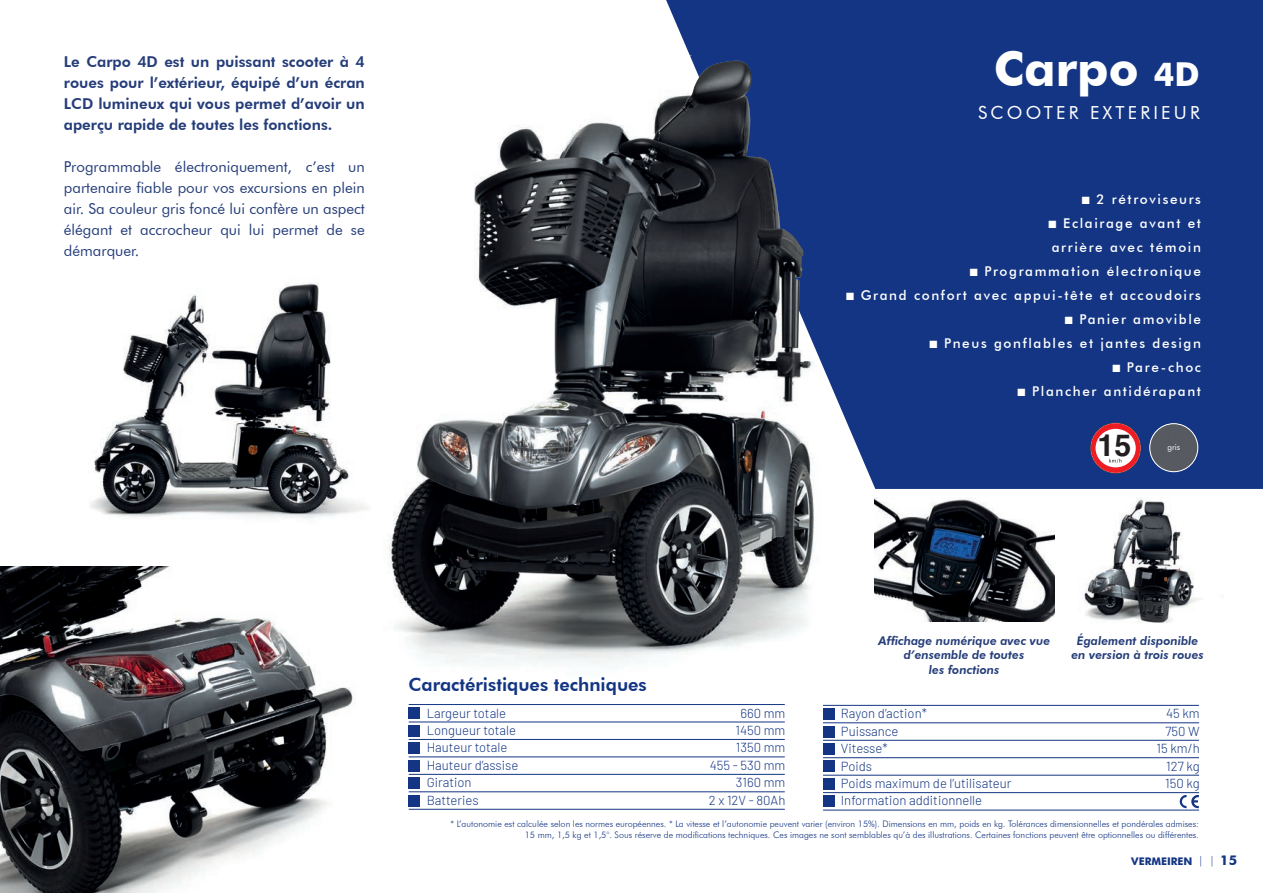
<style>
.page{position:relative;width:1263px;height:893px;background:#fff}
.page>*{position:absolute;margin:0;border:0;box-sizing:border-box;transform-origin:0 0}
.t1{font:700 48px "Futura BT";color:#fff}
.t2{font:700 30.3px "Helvetica";color:#231f20}
.t3{font:800 18.15px "Futura BT";color:#133583}
.t4{font:18px "Futura BT";letter-spacing:.18em;color:#fff}
.t5{font:15px/21px "Futura BT";color:#253d79;text-align:justify}
.t6{font:800 15px/21px "Futura BT";color:#253d79;text-align:justify}
.t7{font:500 13.5px "Futura BT";letter-spacing:.12em;color:#fff}
.t8{font:300 13.05px "Barlow";color:#133583}
.t9{font:italic 800 12px/14.4px "Futura BT";color:#253d79;text-align:center}
.t10{font:700 10.5px "Futura BT";color:#133583}
.t11{font:300 9px "Futura BT";color:#133583}
.t12{font:8.1px "Futura BT";color:#fff}
.s1{font-size:33px}
.s2{font-weight:300}
.s3{font-size:13.5px}
</style>
<div class="page">
<div style="left:666px;top:0;width:597px;height:489px;background:#133583"></div>
<img style="left:387px;top:56px;width:447px;height:671px">
<div style="left:409px;top:708px;width:11px;height:11px;background:#133583"></div>
<div style="left:409px;top:725px;width:11px;height:11px;background:#133583"></div>
<div style="left:409px;top:742px;width:11px;height:12px;background:#133583"></div>
<div style="left:409px;top:760px;width:11px;height:11px;background:#133583"></div>
<div style="left:409px;top:777px;width:11px;height:12px;background:#133583"></div>
<div style="left:409px;top:795px;width:11px;height:11px;background:#133583"></div>
<hr style="left:409px;top:809px;width:376px;height:1px;background:#133583">
<hr style="left:409px;top:791px;width:376px;height:1px;background:#133583">
<hr style="left:409px;top:774px;width:376px;height:1px;background:#133583">
<hr style="left:409px;top:757px;width:376px;height:1px;background:#133583">
<hr style="left:409px;top:739px;width:376px;height:1px;background:#133583">
<hr style="left:409px;top:722px;width:376px;height:1px;background:#133583">
<hr style="left:409px;top:704px;width:376px;height:1px;background:#133583">
<div style="left:823px;top:708px;width:11px;height:12px;background:#133583"></div>
<div style="left:823px;top:726px;width:11px;height:11px;background:#133583"></div>
<div style="left:823px;top:743px;width:11px;height:12px;background:#133583"></div>
<div style="left:823px;top:761px;width:11px;height:11px;background:#133583"></div>
<div style="left:823px;top:778px;width:11px;height:12px;background:#133583"></div>
<div style="left:823px;top:796px;width:11px;height:11px;background:#133583"></div>
<hr style="left:823px;top:810px;width:376px;height:1px;background:#133583">
<hr style="left:823px;top:792px;width:376px;height:1px;background:#133583">
<hr style="left:823px;top:775px;width:376px;height:1px;background:#133583">
<hr style="left:823px;top:757px;width:376px;height:1px;background:#133583">
<hr style="left:823px;top:740px;width:376px;height:1px;background:#133583">
<hr style="left:823px;top:722px;width:376px;height:1px;background:#133583">
<hr style="left:823px;top:705px;width:376px;height:1px;background:#133583">
<svg style="left:1180px;top:795px;width:19px;height:13px"></svg>
<img style="left:874px;top:498px;width:181px;height:124px">
<div style="left:1090px;top:423px;width:51px;height:51px;border:1px solid #231f20;border-radius:50%"></div>
<div style="left:1091px;top:423px;width:49px;height:50px;background:#ee1d23;border-radius:50%"></div>
<div style="left:1095px;top:429px;width:41px;height:38px;background:#fff;border-radius:50%"></div>
<svg style="left:1109px;top:459px;width:12px;height:4px"></svg>
<div style="left:1150px;top:424px;width:48px;height:48px;background:#575a60;border-radius:24px"></div>
<div style="left:1149px;top:423px;width:49px;height:49px;border:1px solid #fff;border-radius:50%"></div>
<img style="left:0;top:566px;width:353px;height:327px">
<img style="left:90px;top:282px;width:278px;height:237px">
<img style="left:1084px;top:498px;width:116px;height:126px">
<p class="t6" style="left:64px;top:51px;width:302px">Le Carpo 4D est un puissant scooter à 4 roues pour l’extérieur, équipé d’un écran LCD lumineux qui vous permet d’avoir un aperçu rapide de toutes les fonctions.</p>
<p class="t5" style="left:64px;top:156px;width:302px">Programmable électroniquement, c’est un partenaire fiable pour vos excursions en plein air. Sa couleur gris foncé lui confère un aspect élégant et accrocheur qui lui permet de se démarquer.</p>
<p class="t1" style="left:994px;top:40px;width:207px">Carpo <span class="s1">4D</span></p>
<p class="t4" style="left:978px;top:102px;width:223px">SCOOTER EXTERIEUR</p>
<p class="t7" style="left:1082px;top:191px;width:121px">■ 2 rétroviseurs</p>
<p class="t7" style="left:1048px;top:215px;width:154px">■ Eclairage avant et</p>
<p class="t7" style="left:1052px;top:239px;width:151px">arrière avec témoin</p>
<p class="t7" style="left:970px;top:263px;width:233px">■ Programmation électronique</p>
<p class="t7" style="left:846px;top:287px;width:356px">■ Grand confort avec appui-tête et accoudoirs</p>
<p class="t7" style="left:1065px;top:311px;width:138px">■ Panier amovible</p>
<p class="t7" style="left:929px;top:335px;width:273px">■ Pneus gonflables et jantes design</p>
<p class="t7" style="left:1112px;top:359px;width:90px">■ Pare-choc</p>
<p class="t7" style="left:1017px;top:383px;width:185px">■ Plancher antidérapant</p>
<p class="t2" style="left:1097px;top:421px;width:35px">15</p>
<p class="t12" style="left:1167px;top:442px;width:14px">gris</p>
<p class="t3" style="left:409px;top:673px;width:240px">Caractéristiques techniques</p>
<p class="t8" style="left:427px;top:703px;width:81px">Largeur totale</p>
<p class="t8" style="left:740px;top:703px;width:46px">660 mm</p>
<p class="t8" style="left:427px;top:721px;width:91px">Longueur totale</p>
<p class="t8" style="left:735px;top:721px;width:51px">1450 mm</p>
<p class="t8" style="left:427px;top:738px;width:82px">Hauteur totale</p>
<p class="t8" style="left:736px;top:738px;width:51px">1350 mm</p>
<p class="t8" style="left:427px;top:756px;width:93px">Hauteur d’assise</p>
<p class="t8" style="left:710px;top:756px;width:77px">455 - 530 mm</p>
<p class="t8" style="left:427px;top:773px;width:46px">Giration</p>
<p class="t8" style="left:736px;top:773px;width:51px">3160 mm</p>
<p class="t8" style="left:427px;top:790px;width:53px">Batteries</p>
<p class="t8" style="left:709px;top:790px;width:78px">2 x 12V - 80Ah</p>
<p class="t9" style="left:878px;top:633px;width:174px">Affichage numérique avec vue d’ensemble de toutes</p>
<p class="t9" style="left:929px;top:662px;width:72px">les fonctions</p>
<p class="t9" style="left:1071px;top:633px;width:134px">Également disponible en version à trois roues</p>
<p class="t8" style="left:841px;top:704px;width:87px">Rayon d’action*</p>
<p class="t8" style="left:1166px;top:704px;width:35px">45 km</p>
<p class="t8" style="left:841px;top:722px;width:59px">Puissance</p>
<p class="t8" style="left:1165px;top:722px;width:36px">750 W</p>
<p class="t8" style="left:841px;top:739px;width:48px">Vitesse*</p>
<p class="t8" style="left:1156px;top:739px;width:45px">15 km/h</p>
<p class="t8" style="left:841px;top:756px;width:33px">Poids</p>
<p class="t8" style="left:1166px;top:756px;width:35px">127 kg</p>
<p class="t8" style="left:841px;top:774px;width:172px">Poids maximum de l’utilisateur</p>
<p class="t8" style="left:1165px;top:774px;width:36px">150 kg</p>
<p class="t8" style="left:841px;top:791px;width:143px">Information additionnelle</p>
<p class="t11" style="left:450px;top:818px;width:750px">* L’autonomie est calculée selon les normes européennes. * La vitesse et l’autonomie peuvent varier (environ 15%). Dimensions en mm, poids en kg. Tolérances dimensionnelles et pondérales admises:</p>
<p class="t11" style="left:525px;top:829px;width:676px">15 mm, 1,5 kg et 1,5°. Sous réserve de modifications techniques. Ces images ne sont semblables qu’à des illustrations. Certaines fonctions peuvent être optionnelles ou différentes.</p>
<p class="t10" style="left:1131px;top:855px;width:107px">VERMEIREN <span class="s2">| |</span> <span class="s3">15</span></p>
</div>
